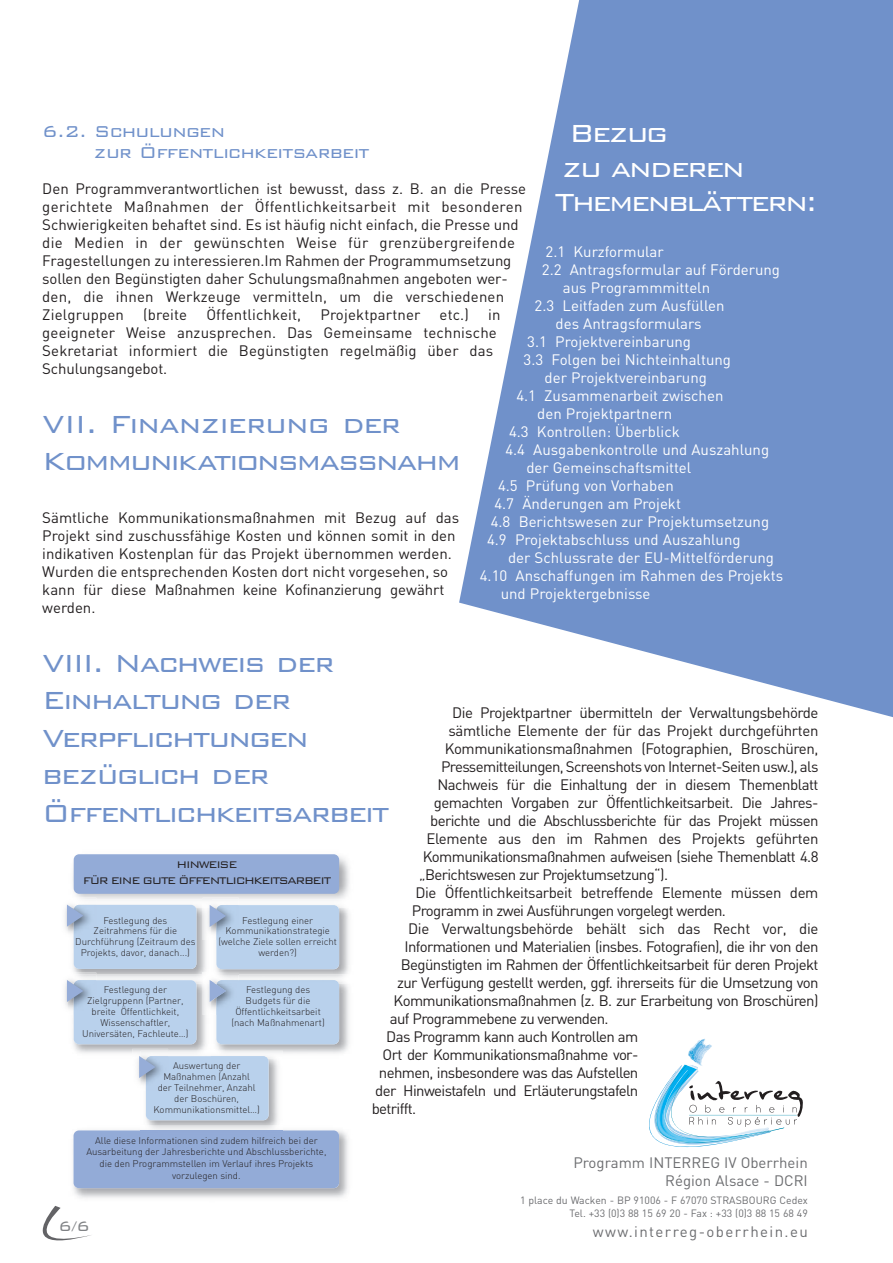
<style>
.page{position:relative;width:893px;height:1263px;background:#fff}
.page>*{position:absolute;margin:0;border:0;box-sizing:border-box;transform-origin:0 0}
.t1{font:300 33px/37.5px "Bank Gothic BT";letter-spacing:-.06em;color:#7091ca}
.t2{font:300 33px/34.5px "Bank Gothic BT";letter-spacing:-.075em;color:#fff}
.t3{font:300 21px/21px "Bank Gothic BT";letter-spacing:-.035em;color:#7091ca}
.t4{font:300 18px "Bank Gothic BT";color:#808285}
.t5{font:15px "DIN";letter-spacing:-.025em;color:#231f20}
.t6{font:15px/18px "DIN";color:#231f20}
.t7{font:15px "DIN";color:#fff}
.t8{font:15px/18px "DIN";letter-spacing:.01em;color:#231f20}
.t9{font:15px/18px "DIN";color:#6c6d70;text-align:right}
.t10{font:15px "DIN";letter-spacing:.095em;color:#6c6d70}
.t11{font:300 12.75px/15.5px "Bank Gothic BT";letter-spacing:-.1em;color:#231f20;text-align:center}
.t12{font:10.5px/12.6px "DIN";color:#6c6d70;text-align:right}
.t13{font:300 9.6px/10.9px "DIN";color:#231f20;text-align:center}
</style>
<div class="page">
<svg style="left:459px;top:0;width:434px;height:717px;fill:#7091ca"></svg>
<svg style="left:43px;top:1206px;width:48px;height:34px"></svg>
<img style="left:73px;top:1130px;width:275px;height:68px">
<div style="left:74px;top:1130px;width:265px;height:58px;background:#93abd7;border-radius:5px"></div>
<img style="left:72px;top:855px;width:277px;height:45px">
<div style="left:74px;top:854px;width:265px;height:40px;background:#93abd7;border-radius:5px"></div>
<img style="left:73px;top:908px;width:133px;height:67px">
<img style="left:96px;top:904px;width:105px;height:4px">
<div style="left:74px;top:905px;width:122px;height:64px;background:#b9d1ec;border-radius:5px"></div>
<img style="left:65px;top:904px;width:3px;height:27px">
<img style="left:72px;top:898px;width:24px;height:7px">
<img style="left:68px;top:927px;width:6px;height:12px">
<img style="left:74px;top:910px;width:16px;height:22px">
<svg style="left:67px;top:905px;width:16px;height:22px"></svg>
<img style="left:73px;top:983px;width:276px;height:71px">
<div style="left:74px;top:980px;width:122px;height:64px;background:#b9d1ec;border-radius:5px"></div>
<img style="left:65px;top:980px;width:3px;height:27px">
<img style="left:68px;top:973px;width:28px;height:7px">
<img style="left:68px;top:1002px;width:6px;height:13px">
<img style="left:74px;top:985px;width:16px;height:22px">
<svg style="left:67px;top:980px;width:16px;height:22px"></svg>
<img style="left:145px;top:1058px;width:133px;height:72px">
<img style="left:168px;top:1051px;width:43px;height:3px">
<div style="left:146px;top:1056px;width:123px;height:64px;background:#b9d1ec;border-radius:5px"></div>
<img style="left:137px;top:1058px;width:9px;height:33px">
<img style="left:132px;top:1049px;width:36px;height:5px">
<img style="left:141px;top:1051px;width:27px;height:5px">
<svg style="left:139px;top:1056px;width:17px;height:22px"></svg>
<img style="left:211px;top:1051px;width:72px;height:7px">
<img style="left:211px;top:1056px;width:57px;height:2px">
<div style="left:216px;top:980px;width:123px;height:64px;background:#b9d1ec;border-radius:5px"></div>
<img style="left:203px;top:986px;width:29px;height:29px">
<img style="left:216px;top:908px;width:133px;height:67px">
<img style="left:226px;top:973px;width:13px;height:7px">
<svg style="left:203px;top:973px;width:23px;height:29px"></svg>
<div style="left:216px;top:905px;width:123px;height:64px;background:#b9d1ec;border-radius:5px"></div>
<img style="left:203px;top:898px;width:36px;height:2px">
<img style="left:203px;top:927px;width:13px;height:13px">
<img style="left:216px;top:910px;width:16px;height:30px">
<svg style="left:203px;top:905px;width:23px;height:22px"></svg>
<svg style="left:649px;top:1039px;width:154px;height:108px"></svg>
<h1 class="t2" style="left:555px;top:114px;width:264px;text-indent:14px">Bezug<br>zu anderen<br>Themenblättern:</h1>
<p class="t7" style="left:545px;top:246px;width:120px">2.1 Kurzformular</p>
<p class="t7" style="left:542px;top:264px;width:240px">2.2 Antragsformular auf Förderung</p>
<p class="t7" style="left:563px;top:282px;width:149px">aus Programmmitteln</p>
<p class="t7" style="left:535px;top:300px;width:191px">2.3 Leitfaden zum Ausfüllen</p>
<p class="t7" style="left:555px;top:318px;width:148px">des Antragsformulars</p>
<p class="t7" style="left:527px;top:336px;width:165px">3.1 Projektvereinbarung</p>
<p class="t7" style="left:524px;top:354px;width:209px">3.3 Folgen bei Nichteinhaltung</p>
<p class="t7" style="left:545px;top:372px;width:164px">der Projektvereinbarung</p>
<p class="t7" style="left:516px;top:390px;width:209px">4.1 Zusammenarbeit zwischen</p>
<p class="t7" style="left:537px;top:408px;width:137px">den Projektpartnern</p>
<p class="t7" style="left:509px;top:426px;width:172px">4.3 Kontrollen: Überblick</p>
<p class="t7" style="left:505px;top:444px;width:265px">4.4 Ausgabenkontrolle und Auszahlung</p>
<p class="t7" style="left:526px;top:462px;width:167px">der Gemeinschaftsmittel</p>
<p class="t7" style="left:498px;top:480px;width:177px">4.5 Prüfung von Vorhaben</p>
<p class="t7" style="left:494px;top:498px;width:188px">4.7 Änderungen am Projekt</p>
<p class="t7" style="left:491px;top:516px;width:280px">4.8 Berichtswesen zur Projektumsetzung</p>
<p class="t7" style="left:487px;top:534px;width:255px">4.9 Projektabschluss und Auszahlung</p>
<p class="t7" style="left:508px;top:552px;width:267px">der Schlussrate der EU-Mittelförderung</p>
<p class="t7" style="left:480px;top:570px;width:305px">4.10 Anschaffungen im Rahmen des Projekts</p>
<p class="t7" style="left:501px;top:588px;width:151px">und Projektergebnisse</p>
<h2 class="t3" style="left:94px;top:119px;width:277px;text-indent:-52px">6.2. Schulungen<br>zur Öffentlichkeitsarbeit</h2>
<p class="t6" style="left:42px;top:181px;width:485px">Den Programmverantwortlichen ist bewusst, dass z. B. an die Presse gerichtete Maßnahmen der Öffentlichkeitsarbeit mit besonderen Schwierigkeiten behaftet sind. Es ist häufig nicht einfach, die Presse und die Medien in der gewünschten Weise für grenzübergreifende Fragestellungen zu interessieren.Im Rahmen der Programmumsetzung sollen den Begünstigten daher Schulungsmaßnahmen angeboten wer&shy;den, die ihnen Werkzeuge vermitteln, um die verschiedenen Zielgruppen</p>
<p class="t5" style="left:143px;top:309px;width:45px">(breite</p>
<p class="t8" style="left:206px;top:307px;width:96px">Öffentlichkeit,</p>
<p class="t8" style="left:320px;top:307px;width:102px">Projektpartner</p>
<p class="t5" style="left:440px;top:309px;width:31px">etc.)</p>
<p class="t8" style="left:42px;top:307px;width:460px;text-indent:446px">in geeigneter Weise anzusprechen. Das Gemeinsame technische Sekretariat informiert die Begünstigten regelmäßig über das Schulungsangebot.</p>
<h1 class="t1" style="left:42px;top:402px;width:420px">VII. Finanzierung der<br>Kommunikationsmassnahm</h1>
<p class="t6" style="left:42px;top:511px;width:418px">Sämtliche Kommunikationsmaßnahmen mit Bezug auf das Projekt sind zuschussfähige Kosten und können somit in den indikativen Kostenplan für das Projekt übernommen werden.<br>Wurden die entsprechenden Kosten dort nicht vorgesehen, so kann für diese Maßnahmen keine Kofinanzierung gewährt werden.</p>
<h1 class="t1" style="left:42px;top:642px;width:349px">VIII. Nachweis der<br>Einhaltung der<br>Verpflichtungen bezüglich der<br>Öffentlichkeitsarbeit</h1>
<p class="t5" style="left:452px;top:707px;width:368px">Die Projektpartner übermitteln der Verwaltungsbehörde</p>
<p class="t5" style="left:448px;top:725px;width:372px">sämtliche Elemente der für das Projekt durchgeführten</p>
<p class="t5" style="left:445px;top:743px;width:375px">Kommunikationsmaßnahmen (Fotographien, Broschüren,</p>
<p class="t5" style="left:441px;top:761px;width:379px">Pressemitteilungen, Screenshots von Internet-Seiten usw.), als</p>
<p class="t5" style="left:437px;top:779px;width:383px">Nachweis für die Einhaltung der in diesem Themenblatt</p>
<p class="t5" style="left:434px;top:797px;width:386px">gemachten Vorgaben zur Öffentlichkeitsarbeit. Die Jahres-</p>
<p class="t5" style="left:430px;top:815px;width:390px">berichte und die Abschlussberichte für das Projekt müssen</p>
<p class="t5" style="left:426px;top:833px;width:393px">Elemente aus den im Rahmen des Projekts geführten</p>
<p class="t5" style="left:423px;top:851px;width:397px">Kommunikationsmaßnahmen aufweisen (siehe Themenblatt 4.8</p>
<p class="t5" style="left:419px;top:869px;width:250px">„Berichtswesen zur Projektumsetzung“).</p>
<p class="t5" style="left:415px;top:887px;width:404px">Die Öffentlichkeitsarbeit betreffende Elemente müssen dem</p>
<p class="t5" style="left:412px;top:905px;width:316px">Programm in zwei Ausführungen vorgelegt werden.</p>
<p class="t5" style="left:408px;top:923px;width:412px">Die Verwaltungsbehörde behält sich das Recht vor, die</p>
<p class="t5" style="left:404px;top:941px;width:415px">Informationen und Materialien (insbes. Fotografien), die ihr von den</p>
<p class="t5" style="left:401px;top:959px;width:419px">Begünstigten im Rahmen der Öffentlichkeitsarbeit für deren Projekt</p>
<p class="t5" style="left:397px;top:977px;width:423px">zur Verfügung gestellt werden, ggf. ihrerseits für die Umsetzung von</p>
<p class="t5" style="left:394px;top:995px;width:426px">Kommunikationsmaßnahmen (z. B. zur Erarbeitung von Broschüren)</p>
<p class="t5" style="left:390px;top:1013px;width:220px">auf Programmebene zu verwenden.</p>
<p class="t5" style="left:386px;top:1031px;width:254px">Das Programm kann auch Kontrollen am</p>
<p class="t5" style="left:383px;top:1049px;width:257px">Ort der Kommunikationsmaßnahme vor-</p>
<p class="t5" style="left:379px;top:1067px;width:261px">nehmen, insbesondere was das Aufstellen</p>
<p class="t5" style="left:375px;top:1085px;width:265px">der Hinweistafeln und Erläuterungstafeln</p>
<p class="t5" style="left:372px;top:1103px;width:46px">betrifft.</p>
<p class="t11" style="left:83px;top:856px;width:250px">HINWEISE<br>FÜR EINE GUTE ÖFFENTLICHKEITSARBEIT</p>
<p class="t13" style="left:75px;top:915px;width:122px">Festlegung des<br>Zeitrahmens für die<br>Durchführung (Zeitraum des<br>Projekts, davor, danach...)</p>
<p class="t13" style="left:82px;top:984px;width:108px">Festlegung der<br>Zielgruppenn (Partner, breite Öffentlichkeit,<br>Wissenschaftler,<br>Universäten, Fachleute…)</p>
<p class="t13" style="left:231px;top:984px;width:95px">Festlegung des<br>Budgets für die<br>Öffentlichkeitsarbeit (nach Maßnahmenart)</p>
<p class="t13" style="left:218px;top:915px;width:120px">Festlegung einer<br>Kommunikationstrategie (welche Ziele sollen erreicht werden?)</p>
<p class="t13" style="left:153px;top:1061px;width:108px">Auswertung der<br>Maßnahmen (Anzahl<br>der Teilnehmer, Anzahl der Boschüren,<br>Kommunikationsmittel…)</p>
<p class="t13" style="left:86px;top:1135px;width:242px;line-height:11.6px">Alle diese Informationen sind zudem hilfreich bei der Ausarbeitung der Jahresberichte und Abschlussberichte, die den Programmstellen im Verlauf ihres Projekts vorzulegen sind.</p>
<p class="t4" style="left:58px;top:1214px;width:33px">6/6</p>
<p class="t9" style="left:573px;top:1155px;width:236px">Programm INTERREG IV Oberrhein<br>Région Alsace - DCRI</p>
<p class="t12" style="left:520px;top:1196px;width:289px">1 place du Wacken - BP 91006 - F 67070 STRASBOURG Cedex<br>Tel. +33 (0)3 88 15 69 20 - Fax : +33 (0)3 88 15 68 49</p>
<p class="t10" style="left:593px;top:1226px;width:216px">www.interreg-oberrhein.eu</p>
</div>
